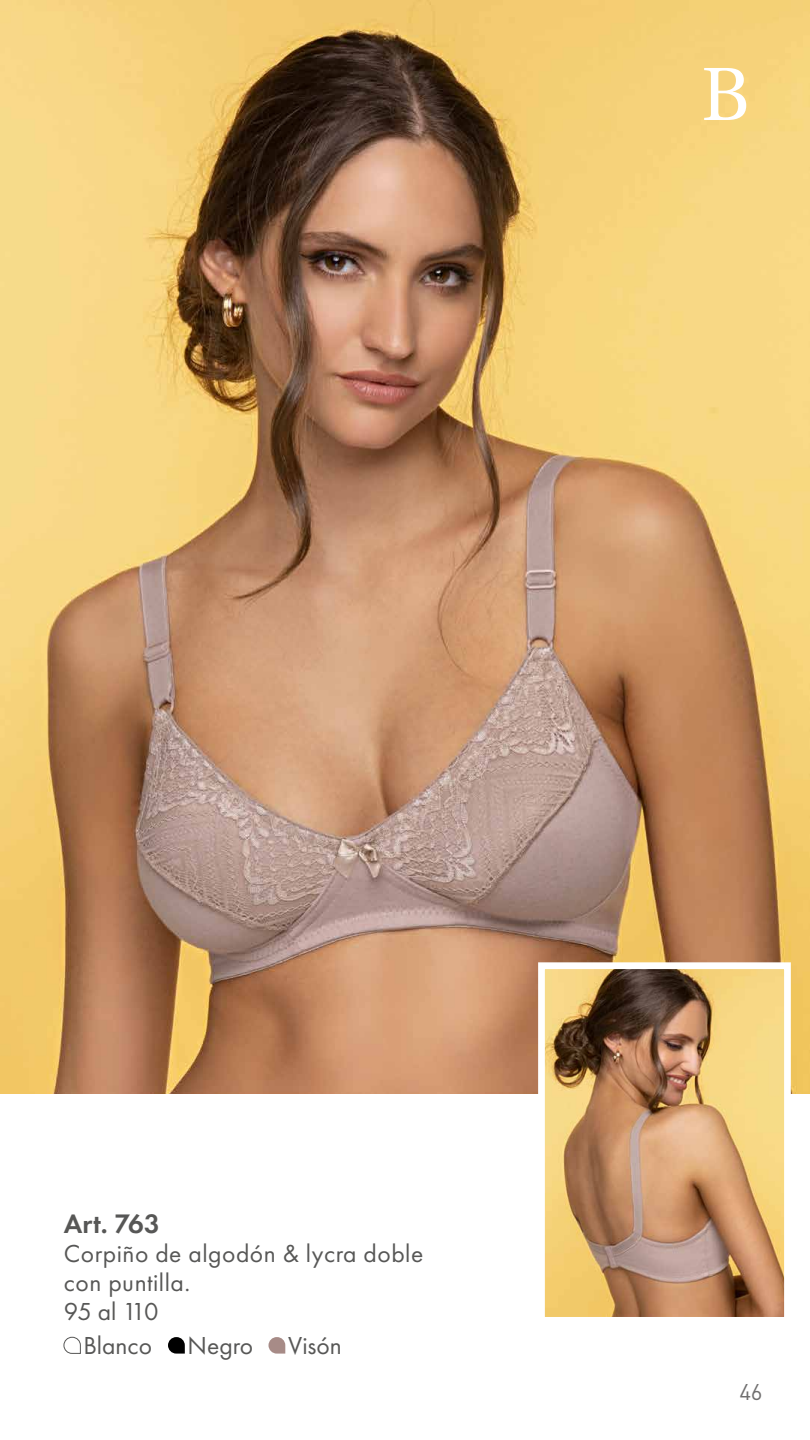
<style>
.page{position:relative;width:810px;height:1440px;background:#fff}
.page>*{position:absolute;margin:0;border:0;box-sizing:border-box;transform-origin:0 0}
.t1{font:600 27.75px "Futura PT";letter-spacing:.005em;color:#575756}
.t2{font:25.5px/29.2px "Futura PT";letter-spacing:.02em;color:#575756}
.t3{font:22.5px "DIN Pro";color:#706f6f}
</style>
<div class="page">
<img style="left:0;top:0;width:810px;height:1094px">
<svg style="left:168px;top:1337px;width:17px;height:17px"></svg>
<svg style="left:269px;top:1337px;width:16px;height:17px"></svg>
<svg style="left:64px;top:1337px;width:17px;height:17px"></svg>
<img style="left:546px;top:970px;width:237px;height:346px">
<div style="left:538px;top:962px;width:253px;height:362px;border:7px solid #fff"></div>
<svg style="left:704px;top:68px;width:42px;height:52px"></svg>
<p class="t1" style="left:64px;top:1206px;width:98px">Art. 763</p>
<p class="t2" style="left:64px;top:1239px;width:361px">Corpiño de algodón &amp; lycra doble con puntilla.</p>
<p class="t2" style="left:64px;top:1297px;width:96px">95 al 110</p>
<p class="t2" style="left:83px;top:1331px;width:70px">Blanco</p>
<p class="t2" style="left:188px;top:1331px;width:67px">Negro</p>
<p class="t2" style="left:288px;top:1331px;width:55px">Visón</p>
<p class="t3" style="left:740px;top:1377px;width:25px">46</p>
</div>
